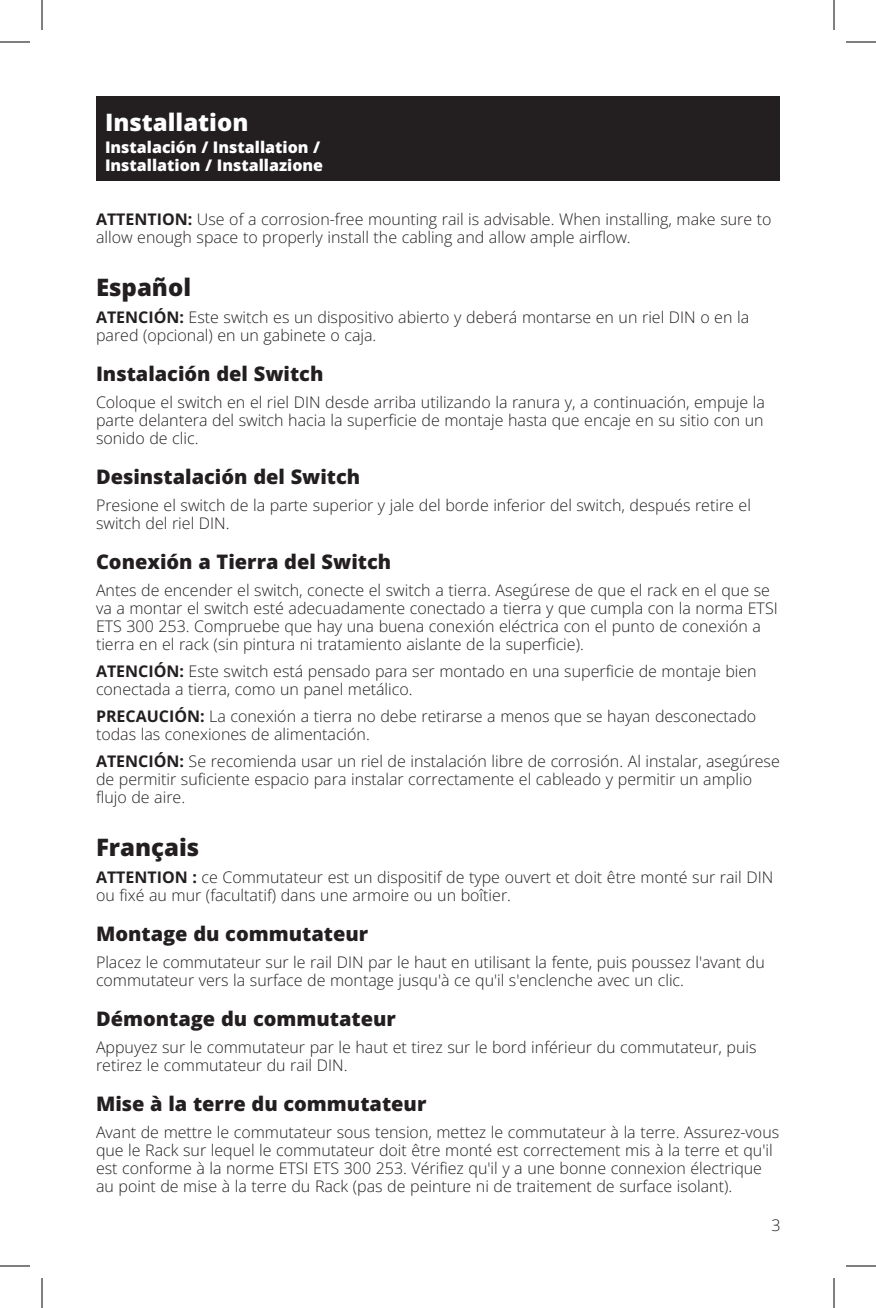
<style>
.page{position:relative;width:876px;height:1308px;background:#fff}
.page>*{position:absolute;margin:0;border:0;box-sizing:border-box;transform-origin:0 0}
.t1{font:800 24px "Open Sans";color:#231f20}
.t2{font:800 24px "Open Sans";color:#fff}
.t3{font:800 20px "Open Sans";color:#231f20}
.t4{font:16px/18px "Open Sans";color:#231f20}
.t5{font:800 16px/18px "Open Sans";color:#fff}
.s1{font-weight:700}
</style>
<div class="page">
<div style="left:96px;top:96px;width:684px;height:84px;background:#231f20"></div>
<hr style="left:0;top:42px;width:30px;height:1px;background:#000">
<hr style="left:846px;top:42px;width:30px;height:1px;background:#000">
<hr style="left:0;top:1266px;width:30px;height:1px;background:#000">
<hr style="left:846px;top:1266px;width:30px;height:1px;background:#000">
<hr style="left:42px;top:0;width:1px;height:30px;background:#000">
<hr style="left:42px;top:1278px;width:1px;height:30px;background:#000">
<hr style="left:834px;top:0;width:1px;height:30px;background:#000">
<hr style="left:834px;top:1278px;width:1px;height:30px;background:#000">
<p class="t2" style="left:105px;top:106px;width:145px">Installation</p>
<p class="t5" style="left:105px;top:138px;width:220px">Instalación / Installation /<br>Installation / Installazione</p>
<p class="t4" style="left:96px;top:209px;width:677px"><span class="s1">ATTENTION:</span> Use of a corrosion-free mounting rail is advisable. When installing, make sure to allow enough space to properly install the cabling and allow ample airflow.</p>
<p class="t1" style="left:96px;top:271px;width:97px">Español</p>
<p class="t4" style="left:96px;top:307px;width:655px"><span class="s1">ATENCIÓN:</span> Este switch es un dispositivo abierto y deberá montarse en un riel DIN o en la pared (opcional) en un gabinete o caja.</p>
<p class="t3" style="left:96px;top:360px;width:229px">Instalación del Switch</p>
<p class="t4" style="left:96px;top:392px;width:671px;text-align:justify">Coloque el switch en el riel DIN desde arriba utilizando la ranura y, a continuación, empuje la parte delantera del switch hacia la superficie de montaje hasta que encaje en su sitio con un sonido de clic.</p>
<p class="t3" style="left:96px;top:463px;width:266px">Desinstalación del Switch</p>
<p class="t4" style="left:96px;top:495px;width:657px">Presione el switch de la parte superior y jale del borde inferior del switch, después retire el switch del riel DIN.</p>
<p class="t3" style="left:96px;top:548px;width:297px">Conexión a Tierra del Switch</p>
<p class="t4" style="left:96px;top:580px;width:683px">Antes de encender el switch, conecte el switch a tierra. Asegúrese de que el rack en el que se va a montar el switch esté adecuadamente conectado a tierra y que cumpla con la norma ETSI ETS 300 253. Compruebe que hay una buena conexión eléctrica con el punto de conexión a tierra en el rack (sin pintura ni tratamiento aislante de la superficie).</p>
<p class="t4" style="left:96px;top:661px;width:662px"><span class="s1">ATENCIÓN:</span> Este switch está pensado para ser montado en una superficie de montaje bien conectada a tierra, como un panel metálico.</p>
<p class="t4" style="left:96px;top:706px;width:662px"><span class="s1">PRECAUCIÓN:</span> La conexión a tierra no debe retirarse a menos que se hayan desconectado todas las conexiones de alimentación.</p>
<p class="t4" style="left:96px;top:751px;width:685px"><span class="s1">ATENCIÓN:</span> Se recomienda usar un riel de instalación libre de corrosión. Al instalar, asegúrese de permitir suficiente espacio para instalar correctamente el cableado y permitir un amplio flujo de aire.</p>
<p class="t1" style="left:96px;top:831px;width:105px">Français</p>
<p class="t4" style="left:96px;top:867px;width:679px"><span class="s1">ATTENTION :</span> ce Commutateur est un dispositif de type ouvert et doit être monté sur rail DIN ou fixé au mur (facultatif) dans une armoire ou un boîtier.</p>
<p class="t3" style="left:96px;top:920px;width:274px">Montage du commutateur</p>
<p class="t4" style="left:96px;top:952px;width:670px">Placez le commutateur sur le rail DIN par le haut en utilisant la fente, puis poussez l'avant du commutateur vers la surface de montage jusqu'à ce qu'il s'enclenche avec un clic.</p>
<p class="t3" style="left:96px;top:1005px;width:301px">Démontage du commutateur</p>
<p class="t4" style="left:96px;top:1037px;width:662px">Appuyez sur le commutateur par le haut et tirez sur le bord inférieur du commutateur, puis retirez le commutateur du rail DIN.</p>
<p class="t3" style="left:96px;top:1090px;width:332px">Mise à la terre du commutateur</p>
<p class="t4" style="left:96px;top:1122px;width:685px">Avant de mettre le commutateur sous tension, mettez le commutateur à la terre. Assurez-vous que le Rack sur lequel le commutateur doit être monté est correctement mis à la terre et qu'il est conforme à la norme ETSI ETS 300 253. Vérifiez qu'il y a une bonne connexion électrique au point de mise à la terre du Rack (pas de peinture ni de traitement de surface isolant).</p>
<p class="t4" style="left:772px;top:1216px;width:11px">3</p>
</div>
